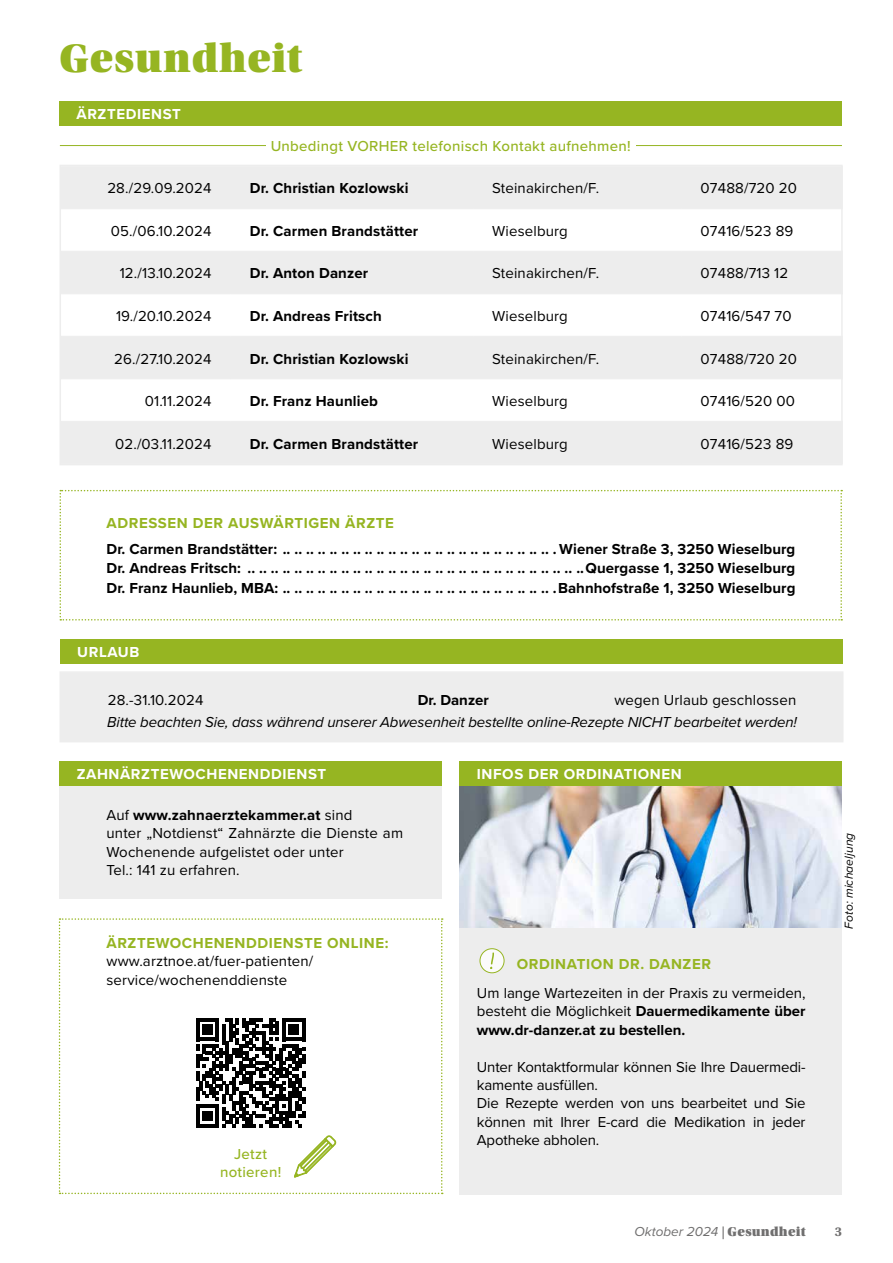
<style>
.page{position:relative;width:893px;height:1263px;background:#fff}
.page>*{position:absolute;margin:0;border:0;box-sizing:border-box;transform-origin:0 0}
.t1{font:42px "Utopia Std Black Headline";letter-spacing:.02em;color:#96b522}
.t2{font:15px/18.5px "Proxima Nova";letter-spacing:.01em;color:#000}
.t3{font:700 15px/19.5px "Proxima Nova";letter-spacing:.01em;color:#000;text-align:justify}
.t4{font:15px/18.5px "Proxima Nova";letter-spacing:-.01em;color:#000}
.t5{font:italic 15px "Proxima Nova";letter-spacing:-.01em;color:#000}
.t6{font:700 15px "Proxima Nova";letter-spacing:.04em;color:#96b522}
.t7{font:700 15px "Proxima Nova";letter-spacing:.04em;color:#fff}
.t8{font:500 15px/18px "Proxima Nova";letter-spacing:.02em;color:#96b522;text-align:center}
.t9{font:italic 13.5px "Proxima Nova";color:#706f6f}
.t10{font:700 13.5px "Utopia Std";color:#706f6f}
.t11{font:italic 12px "Proxima Nova";letter-spacing:.01em;color:#000}
.s1{font-weight:700}
.s2{font-family:"Utopia Std Black Headline";font-style:normal}
</style>
<div class="page">
<div style="left:63px;top:168px;width:777px;height:294px;background:#ededed"></div>
<svg style="left:63px;top:209px;width:777px;height:212px"></svg>
<hr style="left:61px;top:208px;width:170px;height:1px;background:#ededed">
<hr style="left:231px;top:208px;width:242px;height:1px;background:#ededed">
<hr style="left:473px;top:208px;width:208px;height:1px;background:#ededed">
<hr style="left:681px;top:208px;width:162px;height:1px;background:#ededed">
<hr style="left:61px;top:251px;width:170px;height:1px;background:#ededed">
<hr style="left:231px;top:251px;width:242px;height:1px;background:#ededed">
<hr style="left:473px;top:251px;width:208px;height:1px;background:#ededed">
<hr style="left:681px;top:251px;width:162px;height:1px;background:#ededed">
<hr style="left:61px;top:293px;width:170px;height:1px;background:#ededed">
<hr style="left:231px;top:293px;width:242px;height:1px;background:#ededed">
<hr style="left:473px;top:293px;width:208px;height:1px;background:#ededed">
<hr style="left:681px;top:293px;width:162px;height:1px;background:#ededed">
<hr style="left:61px;top:336px;width:170px;height:1px;background:#ededed">
<hr style="left:61px;top:378px;width:170px;height:1px;background:#ededed">
<hr style="left:61px;top:421px;width:170px;height:1px;background:#ededed">
<hr style="left:231px;top:336px;width:242px;height:1px;background:#ededed">
<hr style="left:231px;top:378px;width:242px;height:1px;background:#ededed">
<hr style="left:231px;top:421px;width:242px;height:1px;background:#ededed">
<hr style="left:473px;top:336px;width:208px;height:1px;background:#ededed">
<hr style="left:473px;top:378px;width:208px;height:1px;background:#ededed">
<hr style="left:473px;top:421px;width:208px;height:1px;background:#ededed">
<hr style="left:681px;top:336px;width:162px;height:1px;background:#ededed">
<hr style="left:681px;top:378px;width:162px;height:1px;background:#ededed">
<hr style="left:681px;top:421px;width:162px;height:1px;background:#ededed">
<div style="left:60px;top:165px;width:783px;height:300px;border:2px solid #ededed"></div>
<div style="left:60px;top:101px;width:782px;height:25px;background:#96b522"></div>
<hr style="left:60px;top:145px;width:782px;height:1px;background:#96b522">
<div style="left:266px;top:139px;width:369px;height:13px;background:#fff"></div>
<svg style="left:60px;top:490px;width:782px;height:130px"></svg>
<div style="left:60px;top:785px;width:382px;height:114px;background:#ededed"></div>
<div style="left:60px;top:761px;width:382px;height:25px;background:#96b522"></div>
<svg style="left:59px;top:918px;width:384px;height:276px"></svg>
<div style="left:460px;top:785px;width:382px;height:409px;background:#ededed"></div>
<img style="left:460px;top:786px;width:382px;height:142px">
<div style="left:480px;top:949px;width:24px;height:24px;background:#fbfbfb;border-radius:50%"></div>
<div style="left:480px;top:948px;width:24px;height:25px;border:1px solid #96b522;border-radius:50%"></div>
<svg style="left:490px;top:952px;width:4px;height:17px"></svg>
<div style="left:460px;top:761px;width:382px;height:25px;background:#96b522"></div>
<div style="left:60px;top:639px;width:783px;height:24px;background:#96b522"></div>
<div style="left:63px;top:674px;width:777px;height:65px;background:#ededed"></div>
<div style="left:60px;top:671px;width:783px;height:71px;border:2px solid #ededed"></div>
<h1 class="t1" style="left:60px;top:37px;width:244px">Gesundheit</h1>
<p class="t7" style="left:77px;top:103px;width:106px">ÄRZTEDIENST</p>
<p class="t8" style="left:271px;top:136px;width:362px">Unbedingt VORHER telefonisch Kontakt aufnehmen!</p>
<p class="t2" style="left:107px;top:178px;width:106px">28./29.09.2024</p>
<p class="t3" style="left:250px;top:178px;width:160px">Dr. Christian Kozlowski</p>
<p class="t2" style="left:492px;top:178px;width:109px">Steinakirchen/F.</p>
<p class="t2" style="left:701px;top:178px;width:98px">07488/720 20</p>
<p class="t2" style="left:111px;top:221px;width:102px">05./06.10.2024</p>
<p class="t3" style="left:250px;top:221px;width:170px">Dr. Carmen Brandstätter</p>
<p class="t2" style="left:492px;top:221px;width:77px">Wieselburg</p>
<p class="t2" style="left:701px;top:221px;width:94px">07416/523 89</p>
<p class="t2" style="left:120px;top:264px;width:93px">12./13.10.2024</p>
<p class="t3" style="left:250px;top:263px;width:120px">Dr. Anton Danzer</p>
<p class="t2" style="left:492px;top:264px;width:109px">Steinakirchen/F.</p>
<p class="t2" style="left:701px;top:264px;width:89px">07488/713 12</p>
<p class="t2" style="left:116px;top:306px;width:97px">19./20.10.2024</p>
<p class="t3" style="left:250px;top:306px;width:133px">Dr. Andreas Fritsch</p>
<p class="t2" style="left:492px;top:306px;width:77px">Wieselburg</p>
<p class="t2" style="left:701px;top:306px;width:93px">07416/547 70</p>
<p class="t2" style="left:114px;top:349px;width:99px">26./27.10.2024</p>
<p class="t3" style="left:250px;top:348px;width:160px">Dr. Christian Kozlowski</p>
<p class="t2" style="left:492px;top:349px;width:109px">Steinakirchen/F.</p>
<p class="t2" style="left:701px;top:349px;width:98px">07488/720 20</p>
<p class="t2" style="left:145px;top:391px;width:68px">01.11.2024</p>
<p class="t3" style="left:250px;top:391px;width:130px">Dr. Franz Haunlieb</p>
<p class="t2" style="left:492px;top:391px;width:77px">Wieselburg</p>
<p class="t2" style="left:701px;top:391px;width:96px">07416/520 00</p>
<p class="t2" style="left:115px;top:434px;width:98px">02./03.11.2024</p>
<p class="t3" style="left:250px;top:433px;width:170px">Dr. Carmen Brandstätter</p>
<p class="t2" style="left:492px;top:434px;width:77px">Wieselburg</p>
<p class="t2" style="left:701px;top:434px;width:94px">07416/523 89</p>
<p class="t6" style="left:107px;top:512px;width:289px">ADRESSEN DER AUSWÄRTIGEN ÄRZTE</p>
<p class="t3" style="left:107px;top:538px;width:690px">Dr. Carmen Brandstätter: . . . . . . . . . . . . . . . . . . . . . . . . . . . . . . . . . . . . . . . . . . . . . . . Wiener Straße 3, 3250 Wieselburg Dr. Andreas Fritsch: . . . . . . . . . . . . . . . . . . . . . . . . . . . . . . . . . . . . . . . . . . . . . . . . . . . . . . . . . Quergasse 1, 3250 Wieselburg Dr. Franz Haunlieb, MBA: . . . . . . . . . . . . . . . . . . . . . . . . . . . . . . . . . . . . . . . . . . . . . . .Bahnhofstraße 1, 3250 Wieselburg</p>
<p class="t7" style="left:77px;top:641px;width:64px">URLAUB</p>
<p class="t2" style="left:108px;top:690px;width:97px">28.-31.10.2024</p>
<p class="t3" style="left:418px;top:690px;width:73px">Dr. Danzer</p>
<p class="t2" style="left:614px;top:690px;width:183px">wegen Urlaub geschlossen</p>
<p class="t5" style="left:107px;top:711px;width:691px">Bitte beachten Sie, dass während unserer Abwesenheit bestellte online-Rezepte NICHT bearbeitet werden!</p>
<p class="t7" style="left:77px;top:763px;width:251px">ZAHNÄRZTEWOCHENENDDIENST</p>
<p class="t2" style="left:107px;top:805px;width:298px">Auf <span class="s1">www.zahnaerztekammer.at</span> sind<br>unter „Notdienst“ Zahnärzte die Dienste am Wochenende aufgelistet oder unter<br>Tel.: 141 zu erfahren.</p>
<p class="t7" style="left:477px;top:763px;width:206px">INFOS DER ORDINATIONEN</p>
<p class="t6" style="left:107px;top:932px;width:283px">ÄRZTEWOCHENENDDIENSTE ONLINE:</p>
<p class="t2" style="left:107px;top:951px;width:208px">www.arztnoe.at/fuer-patienten/ service/wochenenddienste</p>
<p class="t6" style="left:517px;top:953px;width:196px">ORDINATION DR. DANZER</p>
<p class="t2" style="left:477px;top:983px;width:330px;text-align:justify">Um lange Wartezeiten in der Praxis zu vermeiden, besteht die Möglichkeit <span class="s1">Dauermedikamente über www.dr-danzer.at zu bestellen.</span></p>
<p class="t4" style="left:477px;top:1057px;width:330px">Unter Kontaktformular können Sie Ihre Dauermedi&shy;kamente ausfüllen.<br>Die Rezepte werden von uns bearbeitet und Sie können mit Ihrer E-card die Medikation in jeder Apotheke abholen.</p>
<p class="t8" style="left:220px;top:1145px;width:63px">Jetzt notieren!</p>
<p class="t11" style="left:840px;top:928px;width:97px;rotate:-90deg">Foto: michaeljung</p>
<p class="t9" style="left:635px;top:1221px;width:173px">Oktober 2024 <span class="s2">| Gesundheit</span></p>
<p class="t10" style="left:835px;top:1223px;width:9px">3</p>
</div>
